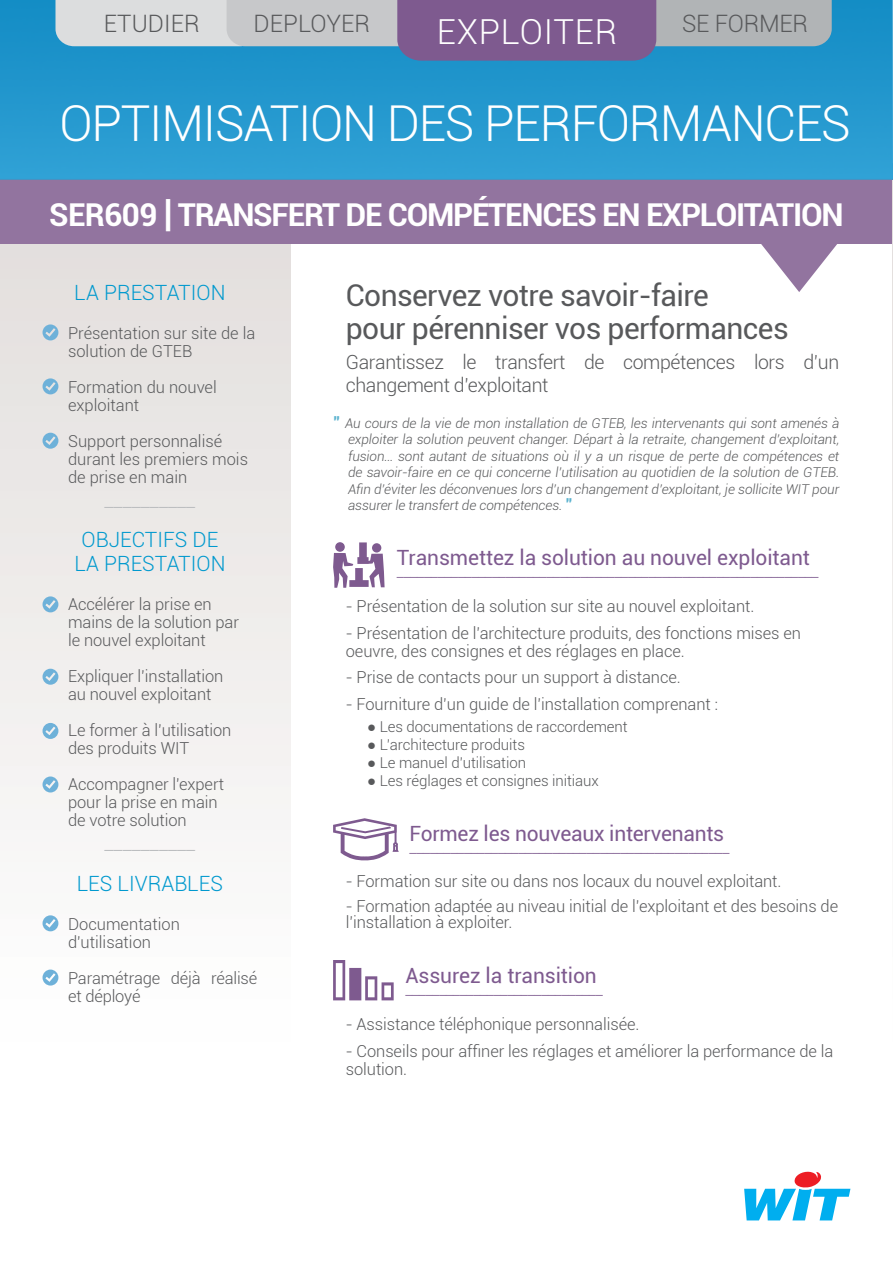
<style>
.page{position:relative;width:893px;height:1263px;background:#fff}
.page>*{position:absolute;margin:0;border:0;box-sizing:border-box;transform-origin:0 0}
.t1{font:300 49.5px "Roboto";letter-spacing:-.025em;color:#fff}
.t2{font:300 34.5px "Roboto";letter-spacing:.025em;color:#fff}
.t3{font:700 31.5px "Roboto";letter-spacing:-.04em;color:#fff}
.t4{font:30px/33px "Roboto";letter-spacing:-.02em;color:#58595b}
.t5{font:300 24px "Roboto";letter-spacing:.005em;color:#58595b}
.t6{font:21px "Roboto";letter-spacing:-.005em;color:#7e5a8f}
.t7{font:300 21px/24px "Roboto";color:#0099ce;text-align:center}
.t8{font:300 21px "Roboto";color:#bcbec0}
.t9{font:300 19.5px/23.4px "Roboto";letter-spacing:-.02em;color:#58595b}
.t10{font:300 16.5px/18px "Roboto";letter-spacing:-.005em;color:#58595b}
.t11{font:300 16.5px "Roboto";color:#7e5a8f}
.t12{font:300 15px "Roboto";letter-spacing:-.005em;color:#58595b}
.t13{font:italic 300 13.5px/16.5px "Roboto";letter-spacing:-.005em;color:#58595b;text-align:justify}
.s1{font-size:37.5px}
.s2{font-weight:900;font-style:normal;font-size:16.5px;color:#5cb3cf}
.s3{font-family:"Arial";font-weight:400}
</style>
<div class="page">
<div style="left:0;top:180px;width:291px;height:928px;background:linear-gradient(to bottom,#e0dcda,#fff)"></div>
<svg style="left:759px;top:243px;width:80px;height:49px"></svg>
<div style="left:0;top:163px;width:893px;height:80px;background:#92749f"></div>
<img style="left:0;top:0;width:893px;height:180px">
<svg style="left:55px;top:0;width:777px;height:61px;background:#919ab6"></svg>
<svg style="left:43px;top:324px;width:15px;height:16px"></svg>
<svg style="left:43px;top:378px;width:15px;height:16px"></svg>
<svg style="left:43px;top:433px;width:15px;height:16px"></svg>
<svg style="left:43px;top:596px;width:15px;height:16px"></svg>
<svg style="left:43px;top:915px;width:15px;height:16px"></svg>
<svg style="left:43px;top:776px;width:15px;height:16px"></svg>
<svg style="left:43px;top:723px;width:15px;height:16px"></svg>
<svg style="left:43px;top:669px;width:15px;height:16px"></svg>
<svg style="left:333px;top:542px;width:52px;height:46px"></svg>
<svg style="left:333px;top:818px;width:66px;height:42px"></svg>
<svg style="left:333px;top:960px;width:61px;height:40px"></svg>
<svg style="left:744px;top:1171px;width:106px;height:49px"></svg>
<svg style="left:43px;top:969px;width:15px;height:16px"></svg>
<svg style="left:892px;top:180px;width:1px;height:629px"></svg>
<h3 class="t5" style="left:104px;top:7px;width:97px">ETUDIER</h3>
<h3 class="t5" style="left:253px;top:7px;width:118px">DEPLOYER</h3>
<h3 class="t5" style="left:682px;top:7px;width:128px">SE FORMER</h3>
<h2 class="t2" style="left:437px;top:8px;width:182px">EXPLOITER</h2>
<h1 class="t1" style="left:60px;top:89px;width:793px">OPTIMISATION DES PERFORMANCES</h1>
<h3 class="t3" style="left:49px;top:192px;width:796px">SER609 <span class="s1">|</span> TRANSFERT DE COMPÉTENCES EN EXPLOITATION</h3>
<p class="t7" style="left:74px;top:279px;width:153px">LA PRESTATION</p>
<p class="t10" style="left:68px;top:323px;width:189px">Présentation sur site de la solution de GTEB</p>
<p class="t10" style="left:68px;top:377px;width:150px">Formation du nouvel exploitant</p>
<p class="t10" style="left:68px;top:431px;width:182px">Support personnalisé durant les premiers mois de prise en main</p>
<p class="t8" style="left:105px;top:485px;width:92px">__________</p>
<p class="t7" style="left:74px;top:527px;width:153px">OBJECTIFS DE<br>LA PRESTATION</p>
<p class="t10" style="left:68px;top:595px;width:172px">Accélérer la prise en mains de la solution par le nouvel exploitant</p>
<p class="t10" style="left:68px;top:667px;width:157px">Expliquer l’installation au nouvel exploitant</p>
<p class="t10" style="left:68px;top:721px;width:165px">Le former à l’utilisation des produits WIT</p>
<p class="t10" style="left:68px;top:775px;width:157px">Accompagner l'expert pour la prise en main de votre solution</p>
<p class="t8" style="left:105px;top:828px;width:92px">__________</p>
<p class="t7" style="left:77px;top:870px;width:148px">LES LIVRABLES</p>
<p class="t10" style="left:68px;top:914px;width:113px">Documentation d'utilisation</p>
<p class="t10" style="left:68px;top:968px;width:191px">Paramétrage déjà réalisé et déployé</p>
<h3 class="t4" style="left:346px;top:278px;width:444px">Conservez votre savoir-faire<br>pour pérenniser vos performances</h3>
<p class="t9" style="left:346px;top:350px;width:495px">Garantissez le transfert de compétences lors d’un changement d’exploitant</p>
<p class="t13" style="left:348px;top:414px;width:493px;text-indent:-15px"><span class="s2">"</span> Au cours de la vie de mon installation de GTEB, les intervenants qui sont amenés à exploiter la solution peuvent changer. Départ à la retraite, changement d’exploitant, fusion… sont autant de situations où il y a un risque de perte de compétences et de savoir-faire en ce qui concerne l’utilisation au quotidien de la solution de GTEB.<br>Afin d’éviter les déconvenues lors d’un changement d’exploitant, je sollicite WIT pour assurer le transfert de compétences. <span class="s2">"</span></p>
<p class="t6" style="left:397px;top:543px;width:415px">Transmettez la solution au nouvel exploitant</p>
<p class="t11" style="left:397px;top:559px;width:423px">______________________________________________________________</p>
<p class="t10" style="left:346px;top:597px;width:410px">- Présentation de la solution sur site au nouvel exploitant.</p>
<p class="t10" style="left:346px;top:623px;width:457px">- Présentation de l’architecture produits, des fonctions mises en oeuvre, des consignes et des réglages en place.</p>
<p class="t10" style="left:346px;top:668px;width:336px">- Prise de contacts pour un support à distance.</p>
<p class="t10" style="left:346px;top:694px;width:374px">- Fourniture d’un guide de l’installation comprenant :</p>
<p class="t12" style="left:367px;top:717px;width:262px"><span class="s3">●</span> Les documentations de raccordement</p>
<p class="t12" style="left:367px;top:735px;width:159px"><span class="s3">●</span> L’architecture produits</p>
<p class="t12" style="left:367px;top:753px;width:160px"><span class="s3">●</span> Le manuel d'utilisation</p>
<p class="t12" style="left:367px;top:771px;width:233px"><span class="s3">●</span> Les réglages et consignes initiaux</p>
<p class="t6" style="left:410px;top:819px;width:316px">Formez les nouveaux intervenants</p>
<p class="t11" style="left:410px;top:835px;width:321px">_______________________________________________</p>
<p class="t10" style="left:346px;top:871px;width:437px">- Formation sur site ou dans nos locaux du nouvel exploitant.</p>
<p class="t10" style="left:346px;top:897px;width:494px;line-height:16.5px">- Formation adaptée au niveau initial de l’exploitant et des besoins de l’installation à exploiter.</p>
<p class="t6" style="left:405px;top:961px;width:193px">Assurez la transition</p>
<p class="t11" style="left:405px;top:977px;width:199px">_____________________________</p>
<p class="t10" style="left:346px;top:1015px;width:295px">- Assistance téléphonique personnalisée.</p>
<p class="t10" style="left:346px;top:1041px;width:489px">- Conseils pour affiner les réglages et améliorer la performance de la solution.</p>
</div>
